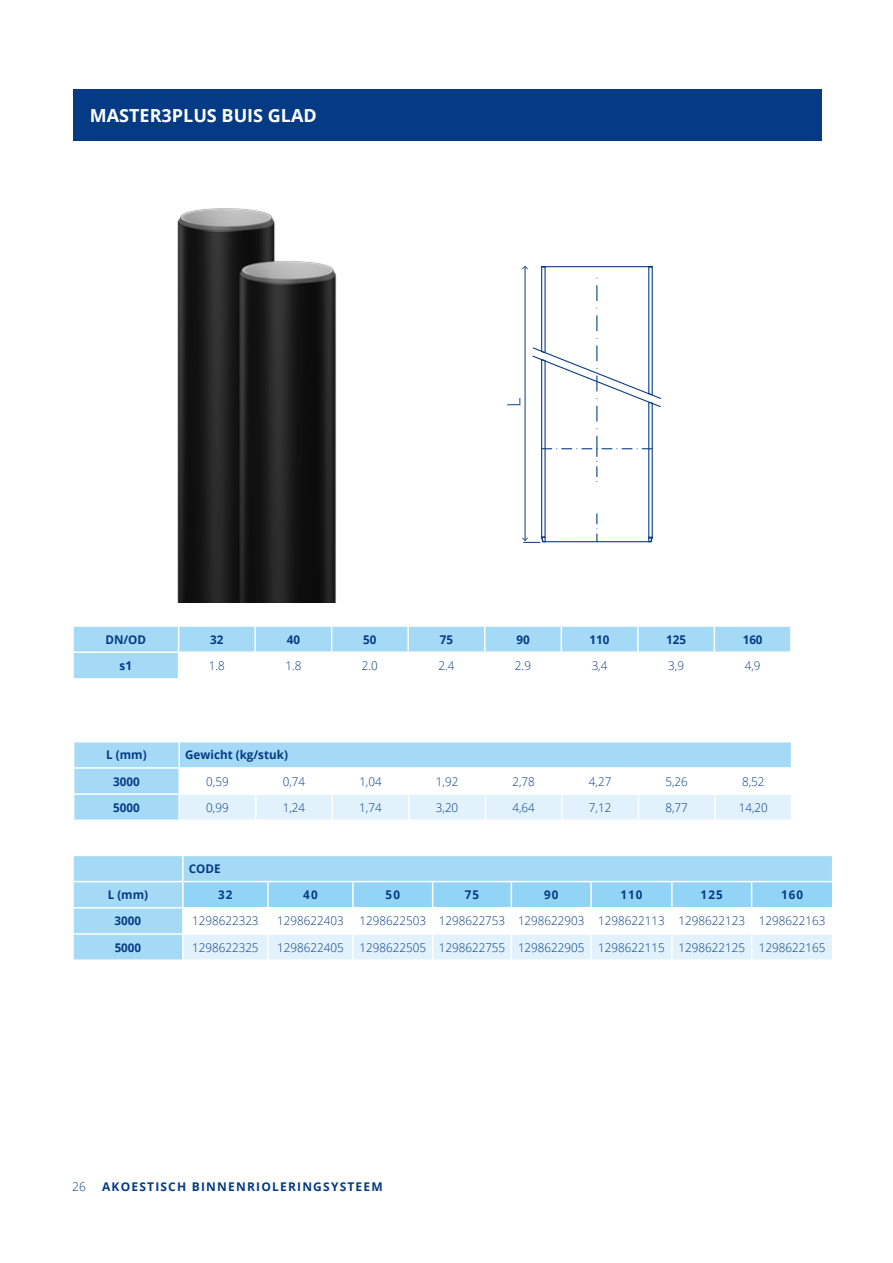
<style>
.page{position:relative;width:893px;height:1263px;background:#fff}
.page>*{position:absolute;margin:0;border:0;box-sizing:border-box;transform-origin:0 0}
.t1{font:300 18.3px "Open Sans";color:#053b84}
.t2{font:700 18px "Open Sans";color:#fff}
.t3{font:300 12px "Open Sans";color:#053b84}
.t4{font:700 12px "Open Sans";letter-spacing:.05em;color:#053b84}
.t5{font:700 12px "Open Sans";letter-spacing:.1em;color:#053b84}
.t6{font:700 12px "Open Sans";color:#053b84}
</style>
<div class="page">
<div style="left:73px;top:90px;width:748px;height:51px;background:#053b84"></div>
<svg style="left:73px;top:626px;width:718px;height:52px"></svg>
<hr style="left:790px;top:627px;width:2px;height:24px;background:#fff">
<hr style="left:790px;top:653px;width:2px;height:25px;background:#fff">
<hr style="left:72px;top:651px;width:107px;height:2px;background:#fff">
<hr style="left:72px;top:653px;width:2px;height:25px;background:#fff">
<hr style="left:179px;top:651px;width:76px;height:2px;background:#fff">
<hr style="left:255px;top:651px;width:77px;height:2px;background:#fff">
<hr style="left:332px;top:651px;width:76px;height:2px;background:#fff">
<hr style="left:408px;top:651px;width:77px;height:2px;background:#fff">
<hr style="left:485px;top:651px;width:76px;height:2px;background:#fff">
<hr style="left:561px;top:651px;width:77px;height:2px;background:#fff">
<hr style="left:638px;top:651px;width:76px;height:2px;background:#fff">
<hr style="left:714px;top:651px;width:78px;height:2px;background:#fff">
<svg style="left:522px;top:265px;width:140px;height:278px"></svg>
<img style="left:177px;top:208px;width:160px;height:395px">
<div style="left:74px;top:856px;width:108px;height:103px;background:#a4daf6"></div>
<hr style="left:72px;top:933px;width:111px;height:2px;background:#fff">
<svg style="left:183px;top:856px;width:650px;height:104px"></svg>
<hr style="left:72px;top:881px;width:111px;height:1px;background:#fff">
<hr style="left:183px;top:881px;width:85px;height:1px;background:#fff">
<hr style="left:268px;top:881px;width:85px;height:1px;background:#fff">
<hr style="left:353px;top:881px;width:80px;height:1px;background:#fff">
<hr style="left:433px;top:881px;width:78px;height:1px;background:#fff">
<hr style="left:511px;top:881px;width:80px;height:1px;background:#fff">
<hr style="left:591px;top:881px;width:81px;height:1px;background:#fff">
<hr style="left:672px;top:881px;width:80px;height:1px;background:#fff">
<hr style="left:752px;top:881px;width:81px;height:1px;background:#fff">
<hr style="left:72px;top:907px;width:111px;height:1px;background:#fff">
<hr style="left:183px;top:907px;width:85px;height:1px;background:#fff">
<hr style="left:268px;top:907px;width:85px;height:1px;background:#fff">
<hr style="left:353px;top:907px;width:80px;height:1px;background:#fff">
<hr style="left:433px;top:907px;width:78px;height:1px;background:#fff">
<hr style="left:511px;top:907px;width:80px;height:1px;background:#fff">
<hr style="left:591px;top:907px;width:81px;height:1px;background:#fff">
<hr style="left:672px;top:907px;width:80px;height:1px;background:#fff">
<hr style="left:752px;top:907px;width:81px;height:1px;background:#fff">
<div style="left:74px;top:742px;width:104px;height:77px;background:#a4daf6"></div>
<hr style="left:73px;top:793px;width:106px;height:2px;background:#fff">
<svg style="left:179px;top:742px;width:613px;height:78px"></svg>
<hr style="left:73px;top:767px;width:106px;height:2px;background:#fff">
<hr style="left:179px;top:767px;width:77px;height:2px;background:#fff">
<hr style="left:256px;top:767px;width:76px;height:2px;background:#fff">
<hr style="left:332px;top:767px;width:77px;height:2px;background:#fff">
<hr style="left:409px;top:767px;width:76px;height:2px;background:#fff">
<hr style="left:485px;top:767px;width:77px;height:2px;background:#fff">
<hr style="left:562px;top:767px;width:76px;height:2px;background:#fff">
<hr style="left:638px;top:767px;width:77px;height:2px;background:#fff">
<hr style="left:715px;top:767px;width:77px;height:2px;background:#fff">
<h2 class="t2" style="left:90px;top:103px;width:228px">MASTER3PLUS BUIS GLAD</h2>
<h1 class="t1" style="left:501px;top:407px;width:11px;rotate:-90deg">L</h1>
<p class="t4" style="left:105px;top:631px;width:42px">DN/OD</p>
<p class="t4" style="left:210px;top:631px;width:15px">32</p>
<p class="t4" style="left:287px;top:631px;width:15px">40</p>
<p class="t4" style="left:363px;top:631px;width:15px">50</p>
<p class="t4" style="left:440px;top:631px;width:15px">75</p>
<p class="t4" style="left:516px;top:631px;width:15px">90</p>
<p class="t4" style="left:590px;top:631px;width:21px">110</p>
<p class="t4" style="left:666px;top:631px;width:21px">125</p>
<p class="t4" style="left:743px;top:631px;width:21px">160</p>
<p class="t4" style="left:120px;top:657px;width:14px">s1</p>
<p class="t3" style="left:209px;top:657px;width:18px">1.8</p>
<p class="t3" style="left:285px;top:657px;width:18px">1.8</p>
<p class="t3" style="left:362px;top:657px;width:18px">2.0</p>
<p class="t3" style="left:438px;top:657px;width:18px">2.4</p>
<p class="t3" style="left:515px;top:657px;width:18px">2.9</p>
<p class="t3" style="left:592px;top:657px;width:17px">3,4</p>
<p class="t3" style="left:668px;top:657px;width:17px">3,9</p>
<p class="t3" style="left:745px;top:657px;width:17px">4,9</p>
<p class="t4" style="left:106px;top:747px;width:42px">L (mm)</p>
<p class="t6" style="left:185px;top:747px;width:104px">Gewicht (kg/stuk)</p>
<p class="t4" style="left:113px;top:773px;width:28px">3000</p>
<p class="t3" style="left:206px;top:773px;width:24px">0,59</p>
<p class="t3" style="left:283px;top:773px;width:24px">0,74</p>
<p class="t3" style="left:359px;top:773px;width:24px">1,04</p>
<p class="t3" style="left:436px;top:773px;width:24px">1,92</p>
<p class="t3" style="left:512px;top:773px;width:24px">2,78</p>
<p class="t3" style="left:589px;top:773px;width:24px">4,27</p>
<p class="t3" style="left:665px;top:773px;width:24px">5,26</p>
<p class="t3" style="left:742px;top:773px;width:24px">8,52</p>
<p class="t4" style="left:113px;top:799px;width:28px">5000</p>
<p class="t3" style="left:206px;top:799px;width:24px">0,99</p>
<p class="t3" style="left:283px;top:799px;width:24px">1,24</p>
<p class="t3" style="left:359px;top:799px;width:24px">1,74</p>
<p class="t3" style="left:436px;top:799px;width:24px">3,20</p>
<p class="t3" style="left:512px;top:799px;width:24px">4,64</p>
<p class="t3" style="left:589px;top:799px;width:24px">7,12</p>
<p class="t3" style="left:665px;top:799px;width:24px">8,77</p>
<p class="t3" style="left:739px;top:799px;width:31px">14,20</p>
<p class="t4" style="left:189px;top:860px;width:33px">CODE</p>
<p class="t4" style="left:108px;top:886px;width:42px">L (mm)</p>
<p class="t4" style="left:218px;top:886px;width:16px">32</p>
<p class="t4" style="left:303px;top:886px;width:16px">40</p>
<p class="t4" style="left:386px;top:886px;width:16px">50</p>
<p class="t4" style="left:465px;top:886px;width:16px">75</p>
<p class="t4" style="left:544px;top:886px;width:16px">90</p>
<p class="t4" style="left:620px;top:886px;width:24px">110</p>
<p class="t4" style="left:701px;top:886px;width:24px">125</p>
<p class="t4" style="left:781px;top:886px;width:24px">160</p>
<p class="t4" style="left:115px;top:913px;width:28px">3000</p>
<p class="t3" style="left:192px;top:913px;width:68px">1298622323</p>
<p class="t3" style="left:277px;top:913px;width:68px">1298622403</p>
<p class="t3" style="left:360px;top:913px;width:467px">1298622503 1298622753 1298622903 1298622113 1298622123 1298622163</p>
<p class="t4" style="left:115px;top:939px;width:28px">5000</p>
<p class="t3" style="left:192px;top:939px;width:68px">1298622325</p>
<p class="t3" style="left:277px;top:939px;width:68px">1298622405</p>
<p class="t3" style="left:360px;top:939px;width:467px">1298622505 1298622755 1298622905 1298622115 1298622125 1298622165</p>
<p class="t3" style="left:72px;top:1178px;width:15px">26</p>
<p class="t5" style="left:102px;top:1178px;width:282px">AKOESTISCH BINNENRIOLERINGSYSTEEM</p>
</div>
